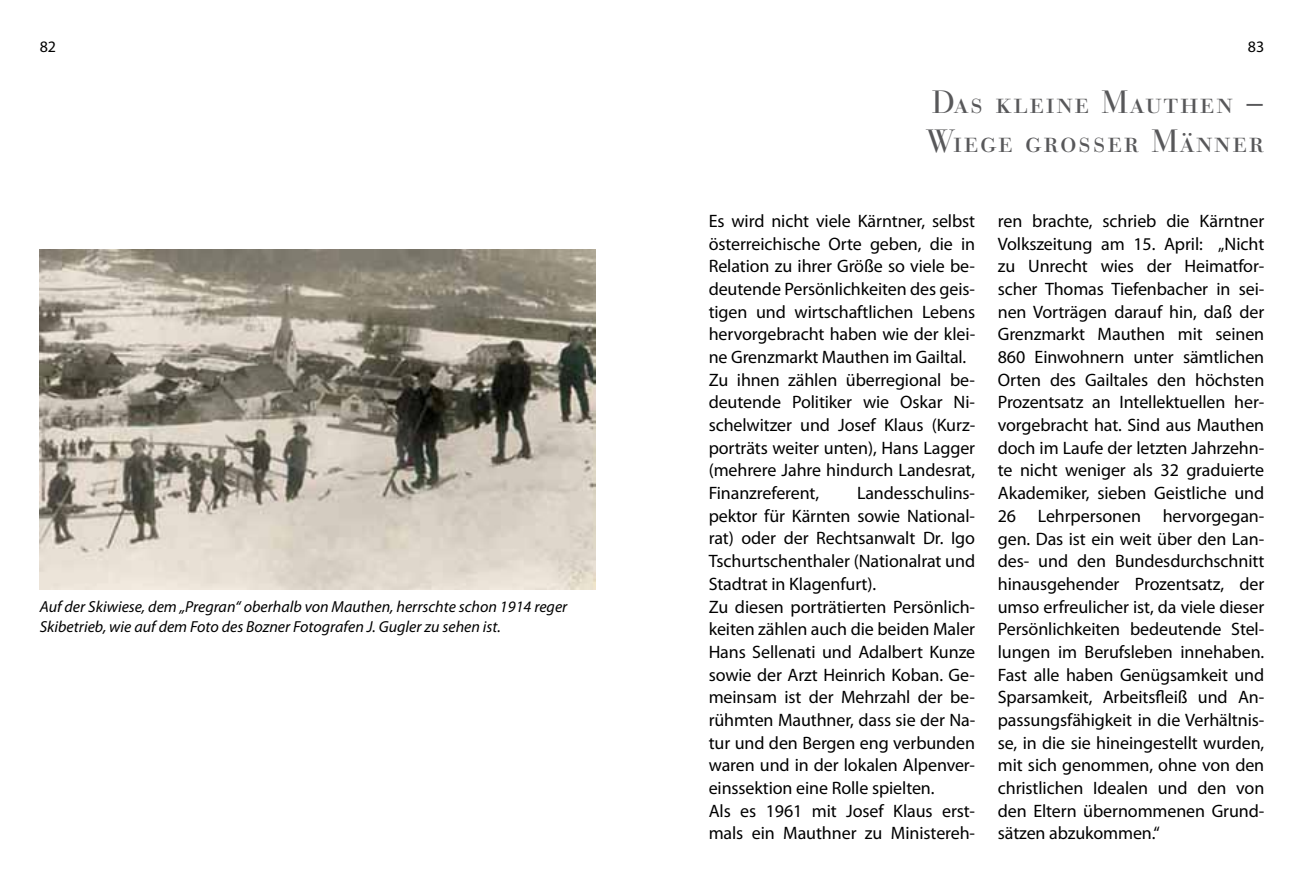
<style>
.page{position:relative;width:1304px;height:879px;background:#fff}
.page>*{position:absolute;margin:0;border:0;box-sizing:border-box;transform-origin:0 0}
.t1{font:32px/38.4px "Bauer Bodoni Std";letter-spacing:.05em;color:#58585a}
.t2{font:18px/22.6px "Myriad Pro";letter-spacing:-.005em;color:#000}
.t3{font:italic 16px/19.2px "Myriad Pro";color:#000}
.t4{font:16px "Myriad Pro";color:#000}
</style>
<div class="page">
<img style="left:40px;top:249px;width:555px;height:341px">
<p class="t4" style="left:40px;top:36px;width:18px">82</p>
<p class="t4" style="left:1248px;top:36px;width:18px">83</p>
<p class="t3" style="left:40px;top:597px;width:529px">Auf der Skiwiese, dem „Pregran“ oberhalb von Mauthen, herrschte schon 1914 reger<br>Skibetrieb, wie auf dem Foto des Bozner Fotografen J. Gugler zu sehen ist.</p>
<h1 class="t1" style="left:925px;top:84px;width:340px">Das kleine Mauthen −<br>Wiege grosser Männer</h1>
<p class="t2" style="left:709px;top:209px;width:268px">Es wird nicht viele Kärntner, selbst österreichische Orte geben, die in Relation zu ihrer Größe so viele be&shy;deutende Persönlichkeiten des geis&shy;tigen und wirtschaftlichen Lebens hervorgebracht haben wie der klei&shy;ne Grenzmarkt Mauthen im Gailtal.<br>Zu ihnen zählen überregional be&shy;deutende Politiker wie Oskar Ni&shy;schelwitzer und Josef Klaus (Kurz&shy;porträts weiter unten), Hans Lagger (mehrere Jahre hindurch Landesrat, Finanzreferent,</p>
<p class="t2" style="left:709px;top:481px;width:268px;text-indent:148px">Landesschulins&shy;pektor für Kärnten sowie National&shy;rat) oder der Rechtsanwalt Dr. Igo<br>Tschurtschenthaler (Nationalrat und<br>Stadtrat in Klagenfurt).<br>Zu diesen porträtierten Persönlich&shy;keiten zählen auch die beiden Maler<br>Hans Sellenati und Adalbert Kunze sowie der Arzt Heinrich Koban. Ge&shy;meinsam ist der Mehrzahl der be&shy;rühmten Mauthner, dass sie der Na&shy;tur und den Bergen eng verbunden waren und in der lokalen Alpenver&shy;einssektion eine Rolle spielten.<br>Als es 1961 mit Josef Klaus erst&shy;mals ein Mauthner zu Ministereh-</p>
<p class="t2" style="left:998px;top:209px;width:268px;text-align:justify">ren brachte, schrieb die Kärntner Volkszeitung am 15. April: „Nicht zu Unrecht wies der Heimatfor&shy;scher Thomas Tiefenbacher in sei&shy;nen Vorträgen darauf hin, daß der Grenzmarkt Mauthen mit seinen 860 Einwohnern unter sämtlichen Orten des Gailtales den höchsten Prozentsatz an Intellektuellen her&shy;vorgebracht hat. Sind aus Mauthen doch im Laufe der letzten Jahrzehn&shy;te nicht weniger als 32 graduierte Akademiker, sieben Geistliche und 26 Lehrpersonen hervorgegan&shy;gen. Das ist ein weit über den Lan&shy;des- und den Bundesdurchschnitt hinausgehender Prozentsatz, der umso erfreulicher ist, da viele dieser Persönlichkeiten bedeutende Stel&shy;lungen im Berufsleben innehaben.<br>Fast alle haben Genügsamkeit und Sparsamkeit, Arbeitsfleiß und An&shy;passungsfähigkeit in die Verhältnis&shy;se, in die sie hineingestellt wurden, mit sich genommen, ohne von den christlichen Idealen und den von den Eltern übernommenen Grund&shy;sätzen abzukommen.“</p>
</div>
